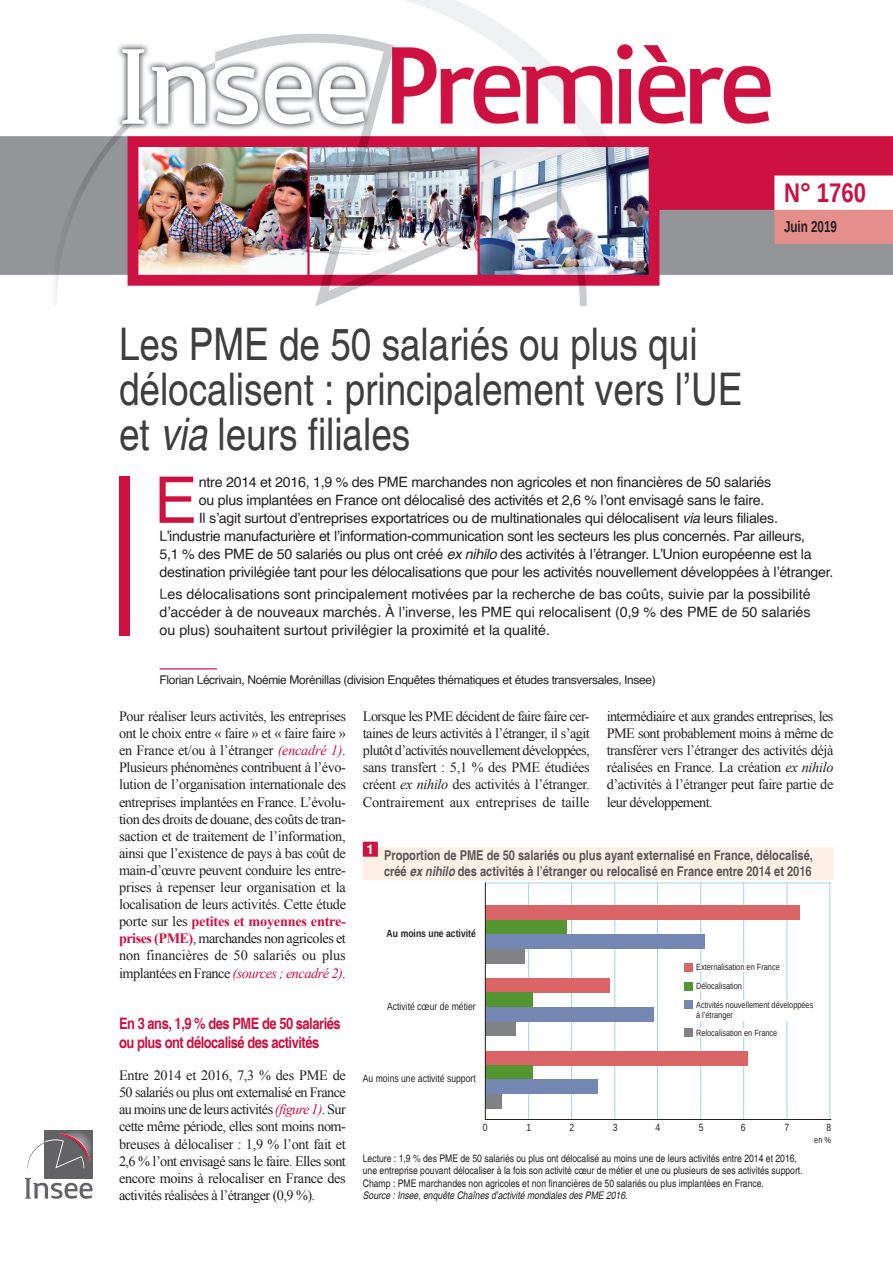
<style>
.page{position:relative;width:893px;height:1263px;background:#fff}
.page>*{position:absolute;margin:0;border:0;box-sizing:border-box;transform-origin:0 0}
.INSEE_Chapo_Lettrine{font:64.5px "Helvetica";color:#cd1141}
.INSEE_Texte_Titre{font:condensed 45px/45px "Helvetica";color:#3e3e3f}
.t1{font:700 27px "Liberation Sans Narrow";color:#cd1141}
.INSEE_InterNLig{font:700 condensed 15.75px/18.9px "Helvetica";letter-spacing:-.03em;color:#cd1141}
.t2{font:700 15.75px "Liberation Sans Narrow";color:#231f20;scale:.9 1}
.INSEE_Body_texte{font:14.25px/17.1px "Times New Roman";letter-spacing:-.025em;color:#231f20;text-align:justify}
.INSEE_Chapo_Lettrine-2{font:14.25px/18px "Helvetica";letter-spacing:-.02em;color:#231f20;text-align:justify}
.INSEE_Figure_Titre_1{font:700 condensed 13.5px/16.2px "Helvetica";color:#57585a}
.INSEE_Figure_Titre_1-2{font:700 13.5px "Helvetica";color:#fff}
.INSEE_Auteur{font:12px "Helvetica";letter-spacing:-.03em;color:#231f20}
.t3{font:condensed 10.5px/12.6px "Helvetica";color:#231f20}
.INSEE_Figure_Source{font:italic condensed 10.5px "Helvetica";color:#231f20}
.t4{font:10.5px "Liberation Sans Narrow";color:#231f20}
.t5{font:700 10.5px "Liberation Sans Narrow";color:#231f20}
.t6{font:9px/18.6px "Liberation Sans Narrow";color:#231f20}
.s1{font-style:italic}
.s2{color:#3e3e3f}
.s3{font-style:italic;color:#cd1141}
.s4{font-weight:700;color:#cd1141}
</style>
<div class="page">
<img style="left:45px;top:1131px;width:47px;height:2px">
<svg style="left:25px;top:1133px;width:68px;height:66px"></svg>
<img style="left:0;top:0;width:893px;height:307px">
<hr style="left:160px;top:668px;width:57px;height:1px;background:#cd1141">
<div style="left:119px;top:476px;width:11px;height:160px;background:#cd1141"></div>
<div style="left:363px;top:847px;width:470px;height:33px;background:#fef0e4"></div>
<div style="left:363px;top:842px;width:15px;height:15px;background:#cd1141"></div>
<hr style="left:485px;top:883px;width:346px;height:1px;background:#a1d2f1">
<hr style="left:528px;top:883px;width:1px;height:236px;background:#a1d2f1">
<hr style="left:571px;top:883px;width:1px;height:236px;background:#a1d2f1">
<hr style="left:614px;top:883px;width:1px;height:236px;background:#a1d2f1">
<hr style="left:657px;top:883px;width:1px;height:236px;background:#a1d2f1">
<hr style="left:700px;top:883px;width:1px;height:236px;background:#a1d2f1">
<hr style="left:743px;top:883px;width:1px;height:236px;background:#a1d2f1">
<hr style="left:787px;top:883px;width:1px;height:236px;background:#a1d2f1">
<hr style="left:829px;top:883px;width:1px;height:236px;background:#a1d2f1">
<hr style="left:485px;top:1119px;width:346px;height:1px;background:#231f20">
<div style="left:485px;top:906px;width:314px;height:14px;background:#da6466"></div>
<div style="left:485px;top:920px;width:82px;height:14px;background:#549532"></div>
<div style="left:485px;top:949px;width:39px;height:14px;background:#808285"></div>
<div style="left:485px;top:934px;width:220px;height:15px;background:#7588b3"></div>
<div style="left:485px;top:978px;width:125px;height:15px;background:#da6466"></div>
<div style="left:485px;top:993px;width:48px;height:14px;background:#549532"></div>
<div style="left:485px;top:1021px;width:31px;height:15px;background:#808285"></div>
<div style="left:485px;top:1007px;width:169px;height:14px;background:#7588b3"></div>
<div style="left:485px;top:1051px;width:263px;height:14px;background:#da6466"></div>
<div style="left:485px;top:1065px;width:48px;height:14px;background:#549532"></div>
<div style="left:485px;top:1094px;width:17px;height:14px;background:#808285"></div>
<div style="left:485px;top:1079px;width:112px;height:15px;background:#7588b3"></div>
<hr style="left:485px;top:883px;width:1px;height:236px;background:#231f20">
<div style="left:684px;top:963px;width:9px;height:9px;background:#da6466"></div>
<div style="left:684px;top:982px;width:9px;height:8px;background:#549532"></div>
<div style="left:684px;top:1000px;width:9px;height:9px;background:#7588b3"></div>
<div style="left:684px;top:1029px;width:9px;height:8px;background:#808285"></div>
<div style="left:695px;top:982px;width:48px;height:8px;background:#fff"></div>
<div style="left:695px;top:963px;width:87px;height:9px;background:#fff"></div>
<div style="left:695px;top:1000px;width:119px;height:20px;background:#fff"></div>
<div style="left:695px;top:1029px;width:84px;height:8px;background:#fff"></div>
<h3 class="t1" style="left:784px;top:174px;width:84px">N° 1760</h3>
<p class="t2" style="left:784px;top:216px;width:60px">Juin 2019</p>
<p class="INSEE_Texte_Titre" style="left:119px;top:322px;width:625px">Les PME de 50 salariés ou plus qui délocalisent : principalement vers l’UE et <span class="s1">via</span> leurs filiales</p>
<p class="INSEE_Chapo_Lettrine" style="left:154px;top:450px;width:44px">E</p>
<p class="INSEE_Chapo_Lettrine-2" style="left:199px;top:473px;width:574px">ntre 2014 et 2016, 1,9 % des PME marchandes non agricoles et non financières de 50 salariés</p>
<p class="INSEE_Chapo_Lettrine-2" style="left:199px;top:491px;width:567px">ou plus implantées en France ont délocalisé des activités et 2,6 % l’ont envisagé sans le faire.</p>
<p class="INSEE_Chapo_Lettrine-2" style="left:199px;top:509px;width:580px">Il s’agit surtout d’entreprises exportatrices ou de multinationales qui délocalisent <span class="s1">via</span> leurs filiales.</p>
<p class="INSEE_Chapo_Lettrine-2" style="left:160px;top:527px;width:647px">L’industrie manufacturière et l’information-communication sont les secteurs les plus concernés. Par ailleurs,</p>
<p class="INSEE_Chapo_Lettrine-2" style="left:160px;top:545px;width:654px">5,1 % des PME de 50 salariés ou plus ont créé <span class="s1">ex nihilo</span> des activités à l’étranger. L’Union européenne est la</p>
<p class="INSEE_Chapo_Lettrine-2" style="left:160px;top:563px;width:675px">destination privilégiée tant pour les délocalisations que pour les activités nouvellement développées à l’étranger.</p>
<p class="INSEE_Chapo_Lettrine-2" style="left:160px;top:586px;width:653px"><span class="s2">L</span>es délocalisations sont principalement motivées par la recherche de bas coûts, suivie par la possibilité d’accéder à de nouveaux marchés. À l’inverse, les PME qui relocalisent (0,9 % des PME de 50 salariés ou plus) souhaitent surtout privilégier la proximité et la qualité.</p>
<p class="INSEE_Auteur" style="left:160px;top:671px;width:498px">Florian Lécrivain, Noémie Morénillas (division Enquêtes thématiques et études transversales, Insee)</p>
<p class="INSEE_Body_texte" style="left:119px;top:707px;width:228px">Pour réaliser leurs activités, les entreprises ont le choix entre « faire » et « faire faire » en France et/ou à l’étranger <span class="s3">(encadré 1)</span>.<br>Plusieurs phénomènes contribuent à l’évo&shy;lution de l’organisation internationale des entreprises implantées en France. L’évolu&shy;tion des droits de douane, des coûts de tran&shy;saction et de traitement de l’information, ainsi que l’existence de pays à bas coût de main-d’œuvre peuvent conduire les entre&shy;prises à repenser leur organisation et la localisation de leurs activités. Cette étude porte sur les <span class="s4">petites et moyennes entre&shy;prises (PME)</span>, marchandes non agricoles et non financières de 50 salariés ou plus implantées en France <span class="s3">(sources ; encadré 2)</span>.</p>
<p class="INSEE_InterNLig" style="left:119px;top:1014px;width:223px">En 3 ans, 1,9 % des PME de 50 salariés ou plus ont délocalisé des activités</p>
<p class="INSEE_Body_texte" style="left:119px;top:1066px;width:228px">Entre 2014 et 2016, 7,3 % des PME de 50 salariés ou plus ont externalisé en France au moins une de leurs activités <span class="s3">(figure 1)</span>. Sur cette même période, elles sont moins nom&shy;breuses à délocaliser : 1,9 % l’ont fait et 2,6 % l’ont envisagé sans le faire. Elles sont encore moins à relocaliser en France des activités réalisées à l’étranger (0,9 %).</p>
<p class="INSEE_Body_texte" style="left:363px;top:707px;width:228px">Lorsque les PME décident de faire faire cer&shy;taines de leurs activités à l’étranger, il s’agit plutôt d’activités nouvellement développées, sans transfert : 5,1 % des PME étudiées créent <span class="s1">ex nihilo</span> des activités à l’étranger.<br>Contrairement aux entreprises de taille</p>
<p class="INSEE_Body_texte" style="left:607px;top:707px;width:228px">intermédiaire et aux grandes entreprises, les PME sont probablement moins à même de transférer vers l’étranger des activités déjà réalisées en France. La création <span class="s1">ex nihilo </span>d’activités à l’étranger peut faire partie de leur développement.</p>
<p class="INSEE_Figure_Titre_1-2" style="left:367px;top:838px;width:9px">1</p>
<p class="INSEE_Figure_Titre_1" style="left:384px;top:847px;width:430px">Proportion de PME de 50 salariés ou plus ayant externalisé en France, délocalisé, créé <span class="s1">ex nihilo</span> des activités à l’étranger ou relocalisé en France entre 2014 et 2016</p>
<p class="t5" style="left:386px;top:926px;width:91px">Au moins une activité</p>
<p class="t6" style="left:696px;top:958px;width:119px">Externalisation en France<br>Délocalisation<br>Activités nouvellement développées</p>
<p class="t6" style="left:696px;top:1007px;width:83px;line-height:17.4px">à l’étranger<br>Relocalisation en France</p>
<p class="t4" style="left:387px;top:1000px;width:90px">Activité cœur de métier</p>
<p class="t4" style="left:363px;top:1073px;width:114px">Au moins une activité support</p>
<p class="t4" style="left:483px;top:1122px;width:6px">0</p>
<p class="t4" style="left:526px;top:1122px;width:6px">1</p>
<p class="t4" style="left:569px;top:1122px;width:6px">2</p>
<p class="t4" style="left:613px;top:1122px;width:6px">3</p>
<p class="t4" style="left:655px;top:1122px;width:6px">4</p>
<p class="t4" style="left:699px;top:1122px;width:6px">5</p>
<p class="t4" style="left:741px;top:1122px;width:6px">6</p>
<p class="t4" style="left:784px;top:1122px;width:6px">7</p>
<p class="t4" style="left:826px;top:1122px;width:6px">8</p>
<p class="t6" style="left:814px;top:1131px;width:18px">en %</p>
<p class="t3" style="left:363px;top:1152px;width:441px">Lecture : 1,9 % des PME de 50 salariés ou plus ont délocalisé au moins une de leurs activités entre 2014 et 2016, une entreprise pouvant délocaliser à la fois son activité cœur de métier et une ou plusieurs de ses activités support.</p>
<p class="t3" style="left:363px;top:1177px;width:403px">Champ : PME marchandes non agricoles et non financières de 50 salariés ou plus implantées en France.</p>
<p class="INSEE_Figure_Source" style="left:363px;top:1189px;width:266px">Source : Insee, enquête Chaînes d’activité mondiales des PME 2016.</p>
</div>
